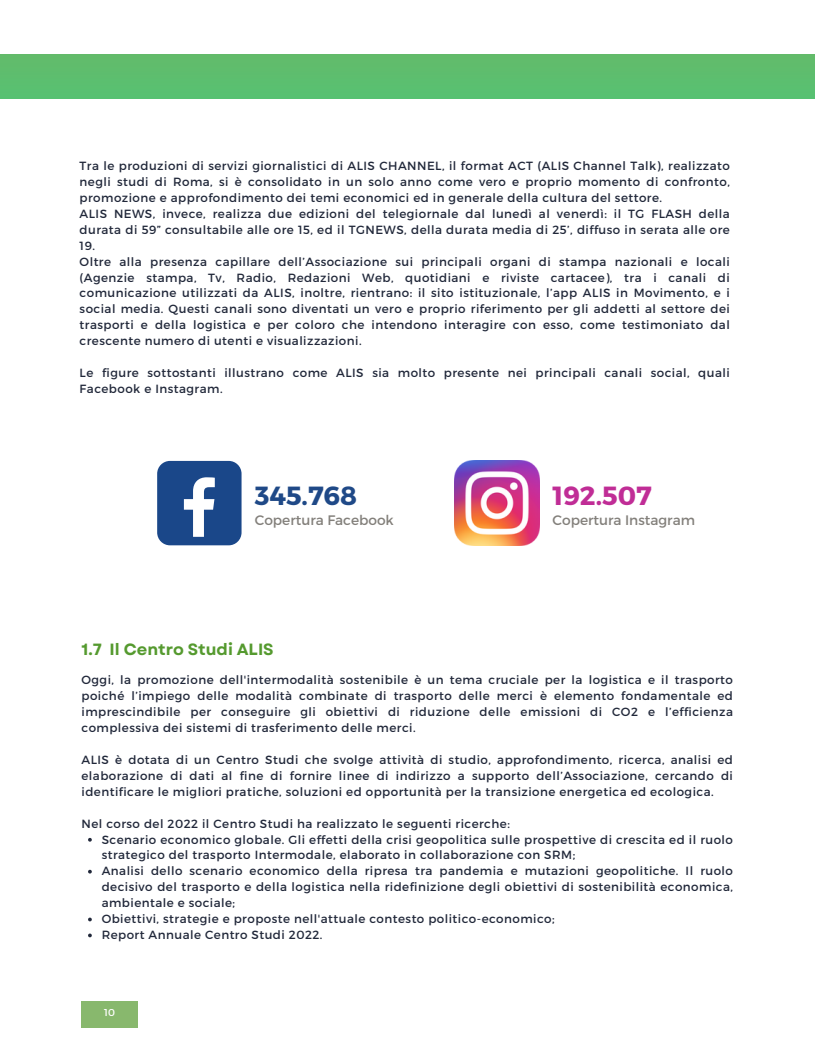
<style>
.page{position:relative;width:815px;height:1064px;background:#fff}
.page>*{position:absolute;margin:0;border:0;box-sizing:border-box;transform-origin:0 0}
.t1{font:700 26.25px "Montserrat";color:#1f4987}
.t2{font:700 26.25px "Montserrat";color:#c02d96}
.t3{font:700 16.25px "Garet";color:#559a2f}
.t4{font:13.75px "Montserrat";color:#83807b}
.t5{font:11.88px/15.9px "Montserrat";letter-spacing:.04em;color:#21283a;text-align:justify}
.t6{font:10px "Montserrat";color:#fff}
</style>
<div class="page">
<div style="left:0;top:55px;width:814px;height:44px;background:#5dbe6e"></div>
<div style="left:81px;top:1001px;width:56px;height:26px;background:#88b86d"></div>
<div style="left:157px;top:461px;width:84px;height:84px;background:#1a4789;border-radius:13px"></div>
<svg style="left:184px;top:477px;width:31px;height:59px"></svg>
<img style="left:455px;top:461px;width:84px;height:84px">
<svg style="left:88px;top:837px;width:4px;height:4px"></svg>
<svg style="left:88px;top:869px;width:4px;height:4px"></svg>
<svg style="left:88px;top:917px;width:4px;height:4px"></svg>
<svg style="left:88px;top:933px;width:4px;height:4px"></svg>
<p class="t5" style="left:80px;top:157px;width:652px">Tra le produzioni di servizi giornalistici di ALIS CHANNEL, il format ACT (ALIS Channel Talk), realizzato negli studi di Roma, si è consolidato in un solo anno come vero e proprio momento di confronto, promozione e approfondimento dei temi economici ed in generale della cultura del settore.</p>
<p class="t5" style="left:80px;top:205px;width:652px">ALIS NEWS, invece, realizza due edizioni del telegiornale dal lunedì al venerdì: il TG FLASH della durata di 59” consultabile alle ore 15, ed il TGNEWS, della durata media di 25’, diffuso in serata alle ore 19.</p>
<p class="t5" style="left:80px;top:253px;width:652px">Oltre alla presenza capillare dell’Associazione sui principali organi di stampa nazionali e locali (Agenzie stampa, Tv, Radio, Redazioni Web, quotidiani e riviste cartacee), tra i canali di comunicazione utilizzati da ALIS, inoltre, rientrano: il sito istituzionale, l’app ALIS in Movimento, e i social media. Questi canali sono diventati un vero e proprio riferimento per gli addetti al settore dei trasporti e della logistica e per coloro che intendono interagire con esso, come testimoniato dal crescente numero di utenti e visualizzazioni.</p>
<p class="t5" style="left:80px;top:364px;width:652px">Le figure sottostanti illustrano come ALIS sia molto presente nei principali canali social, quali<br>Facebook e Instagram.</p>
<p class="t1" style="left:255px;top:479px;width:104px">345.768</p>
<p class="t2" style="left:552px;top:479px;width:101px">192.507</p>
<p class="t4" style="left:255px;top:511px;width:141px">Copertura Facebook</p>
<p class="t4" style="left:552px;top:511px;width:144px">Copertura Instagram</p>
<p class="t3" style="left:81px;top:637px;width:194px">1.7 Il Centro Studi ALIS</p>
<p class="t5" style="left:81px;top:671px;width:653px">Oggi, la promozione dell'intermodalità sostenibile è un tema cruciale per la logistica e il trasporto poiché l’impiego delle modalità combinate di trasporto delle merci è elemento fondamentale ed imprescindibile per conseguire gli obiettivi di riduzione delle emissioni di CO2 e l’efficienza complessiva dei sistemi di trasferimento delle merci.</p>
<p class="t5" style="left:81px;top:750px;width:653px">ALIS è dotata di un Centro Studi che svolge attività di studio, approfondimento, ricerca, analisi ed elaborazione di dati al fine di fornire linee di indirizzo a supporto dell’Associazione, cercando di identificare le migliori pratiche, soluzioni ed opportunità per la transizione energetica ed ecologica.</p>
<p class="t5" style="left:81px;top:814px;width:430px">Nel corso del 2022 il Centro Studi ha realizzato le seguenti ricerche:</p>
<p class="t5" style="left:102px;top:830px;width:633px">Scenario economico globale. Gli effetti della crisi geopolitica sulle prospettive di crescita ed il ruolo strategico del trasporto Intermodale, elaborato in collaborazione con SRM;</p>
<p class="t5" style="left:102px;top:862px;width:633px">Analisi dello scenario economico della ripresa tra pandemia e mutazioni geopolitiche. Il ruolo decisivo del trasporto e della logistica nella ridefinizione degli obiettivi di sostenibilità economica, ambientale e sociale;</p>
<p class="t5" style="left:102px;top:910px;width:454px">Obiettivi, strategie e proposte nell'attuale contesto politico-economico;</p>
<p class="t5" style="left:102px;top:926px;width:222px">Report Annuale Centro Studi 2022.</p>
<p class="t6" style="left:104px;top:1005px;width:13px">10</p>
</div>
